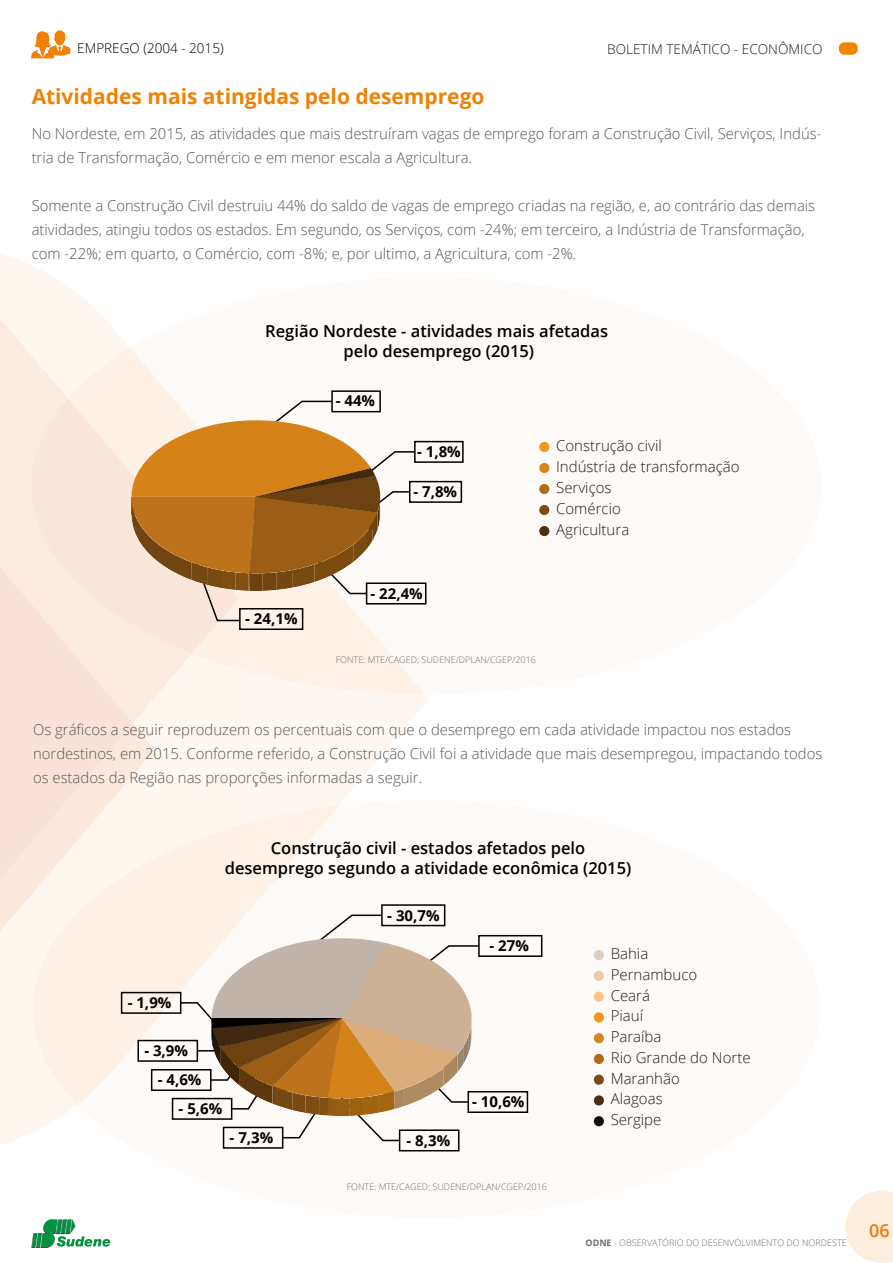
<style>
.page{position:relative;width:893px;height:1263px;background:#fff}
.page>*{position:absolute;margin:0;border:0;box-sizing:border-box;transform-origin:0 0}
.t1{font:700 21px "Open Sans";color:#ef8205}
.t2{font:600 18px "Open Sans";color:#ef7911}
.t3{font:600 16.5px/19.8px "Open Sans";color:#000;text-align:center}
.t4{font:300 15px/24px "Open Sans";color:#585756}
.t5{font:300 15px/20.7px "Open Sans";color:#1d1d1b}
.t6{font:700 15px "Open Sans";color:#000}
.t7{font:300 13.5px "Open Sans";color:#1d1d1b}
.t8{font:300 13.5px "Open Sans";color:#000}
.t9{font:300 9px "Open Sans";color:#70706e}
.t10{font:300 9px "Open Sans";color:#6f6f6e}
.s1{font-weight:700}
</style>
<div class="page">
<svg style="left:238px;top:694px;width:191px;height:106px;fill:#fef6f0"></svg>
<div style="left:155px;top:694px;width:83px;height:106px;background:#fef6ef"></div>
<svg style="left:0;top:254px;width:155px;height:990px"></svg>
<svg style="left:845px;top:1191px;width:48px;height:72px"></svg>
<div style="left:839px;top:42px;width:19px;height:13px;background:#f08300;border-radius:5px"></div>
<svg style="left:31px;top:30px;width:39px;height:28px"></svg>
<svg style="left:31px;top:277px;width:519px;height:417px"></svg>
<div style="left:239px;top:608px;width:64px;height:22px;border:2px solid #000"></div>
<div style="left:366px;top:582px;width:60px;height:22px;border:2px solid #000"></div>
<div style="left:409px;top:481px;width:53px;height:22px;border:2px solid #000"></div>
<div style="left:414px;top:441px;width:50px;height:22px;border:2px solid #000"></div>
<div style="left:331px;top:390px;width:50px;height:22px;border:2px solid #000"></div>
<svg style="left:132px;top:400px;width:284px;height:222px"></svg>
<div style="left:539px;top:442px;width:10px;height:10px;background:#f3961b;border-radius:50%"></div>
<div style="left:539px;top:463px;width:10px;height:10px;background:#d88420;border-radius:50%"></div>
<div style="left:539px;top:484px;width:10px;height:10px;background:#b16b17;border-radius:50%"></div>
<div style="left:539px;top:505px;width:10px;height:10px;background:#7d4b13;border-radius:50%"></div>
<div style="left:539px;top:526px;width:10px;height:10px;background:#4a2f13;border-radius:50%"></div>
<svg style="left:33px;top:800px;width:571px;height:418px"></svg>
<div style="left:478px;top:935px;width:64px;height:22px;border:2px solid #000"></div>
<div style="left:381px;top:904px;width:64px;height:22px;border:2px solid #000"></div>
<div style="left:468px;top:1091px;width:60px;height:22px;border:2px solid #000"></div>
<div style="left:399px;top:1129px;width:60px;height:22px;border:2px solid #000"></div>
<div style="left:223px;top:1127px;width:60px;height:22px;border:2px solid #000"></div>
<div style="left:172px;top:1098px;width:60px;height:22px;border:2px solid #000"></div>
<div style="left:151px;top:1069px;width:61px;height:22px;border:2px solid #000"></div>
<div style="left:137px;top:1040px;width:61px;height:22px;border:2px solid #000"></div>
<div style="left:121px;top:992px;width:60px;height:22px;border:2px solid #000"></div>
<svg style="left:179px;top:914px;width:301px;height:228px"></svg>
<div style="left:594px;top:950px;width:10px;height:10px;background:#ddcec2;border-radius:50%"></div>
<div style="left:594px;top:971px;width:10px;height:10px;background:#e9caab;border-radius:50%"></div>
<div style="left:594px;top:991px;width:10px;height:11px;background:#fac68c;border-radius:50%"></div>
<div style="left:594px;top:1012px;width:10px;height:10px;background:#f3961b;border-radius:50%"></div>
<div style="left:594px;top:1033px;width:10px;height:10px;background:#d88420;border-radius:50%"></div>
<div style="left:594px;top:1054px;width:10px;height:10px;background:#b16b17;border-radius:50%"></div>
<div style="left:594px;top:1075px;width:10px;height:10px;background:#7d4b13;border-radius:50%"></div>
<div style="left:594px;top:1095px;width:10px;height:10px;background:#4a2f13;border-radius:50%"></div>
<div style="left:594px;top:1116px;width:10px;height:10px;background:#150d07;border-radius:50%"></div>
<svg style="left:31px;top:1219px;width:79px;height:29px"></svg>
<p class="t8" style="left:77px;top:39px;width:148px">EMPREGO (2004 - 2015)</p>
<p class="t7" style="left:607px;top:40px;width:217px">BOLETIM TEMÁTICO - ECONÔMICO</p>
<h1 class="t1" style="left:32px;top:82px;width:454px">Atividades mais atingidas pelo desemprego</h1>
<p class="t4" style="left:32px;top:122px;width:791px">No Nordeste, em 2015, as atividades que mais destruíram vagas de emprego foram a Construção Civil, Serviços, Indús&shy;tria de Transformação, Comércio e em menor escala a Agricultura.</p>
<p class="t4" style="left:32px;top:194px;width:785px">Somente a Construção Civil destruiu 44% do saldo de vagas de emprego criadas na região, e, ao contrário das demais atividades, atingiu todos os estados. Em segundo, os Serviços, com -24%; em terceiro, a Indústria de Transformação, com -22%; em quarto, o Comércio, com -8%; e, por ultimo, a Agricultura, com -2%.</p>
<p class="t3" style="left:265px;top:321px;width:344px">Região Nordeste - atividades mais afetadas pelo desemprego (2015)</p>
<p class="t6" style="left:245px;top:608px;width:54px">- 24,1%</p>
<p class="t6" style="left:336px;top:390px;width:41px">- 44%</p>
<p class="t6" style="left:417px;top:441px;width:45px">- 1,8%</p>
<p class="t6" style="left:413px;top:481px;width:45px">- 7,8%</p>
<p class="t6" style="left:370px;top:583px;width:54px">- 22,4%</p>
<p class="t5" style="left:556px;top:435px;width:185px">Construção civil<br>Indústria de transformação<br>Serviços<br>Comércio<br>Agricultura</p>
<p class="t9" style="left:336px;top:654px;width:202px">FONTE: MTE/CAGED; SUDENE/DPLAN/CGEP/2016</p>
<p class="t4" style="left:33px;top:717px;width:791px">Os gráficos a seguir reproduzem os percentuais com que o desemprego em cada atividade impactou nos estados nordestinos, em 2015. Conforme referido, a Construção Civil foi a atividade que mais desempregou, impactando todos os estados da Região nas proporções informadas a seguir.</p>
<p class="t3" style="left:225px;top:837px;width:408px">Construção civil - estados afetados pelo desemprego segundo a atividade econômica (2015)</p>
<p class="t6" style="left:387px;top:905px;width:54px">- 30,7%</p>
<p class="t6" style="left:490px;top:935px;width:41px">- 27%</p>
<p class="t6" style="left:128px;top:992px;width:45px">- 1,9%</p>
<p class="t6" style="left:144px;top:1040px;width:45px">- 3,9%</p>
<p class="t6" style="left:158px;top:1069px;width:45px">- 4,6%</p>
<p class="t6" style="left:179px;top:1098px;width:45px">- 5,6%</p>
<p class="t6" style="left:230px;top:1127px;width:45px">- 7,3%</p>
<p class="t6" style="left:406px;top:1130px;width:45px">- 8,3%</p>
<p class="t6" style="left:472px;top:1091px;width:54px">- 10,6%</p>
<p class="t9" style="left:347px;top:1180px;width:202px">FONTE: MTE/CAGED; SUDENE/DPLAN/CGEP/2016</p>
<p class="t5" style="left:611px;top:943px;width:141px">Bahia<br>Pernambuco<br>Ceará<br>Piauí<br>Paraíba<br>Rio Grande do Norte<br>Maranhão<br>Alagoas<br>Sergipe</p>
<p class="t10" style="left:585px;top:1237px;width:263px"><span class="s1">ODNE</span> - OBSERVATÓRIO DO DESENVOLVIMENTO DO NORDESTE</p>
<p class="t2" style="left:869px;top:1218px;width:22px">06</p>
</div>
